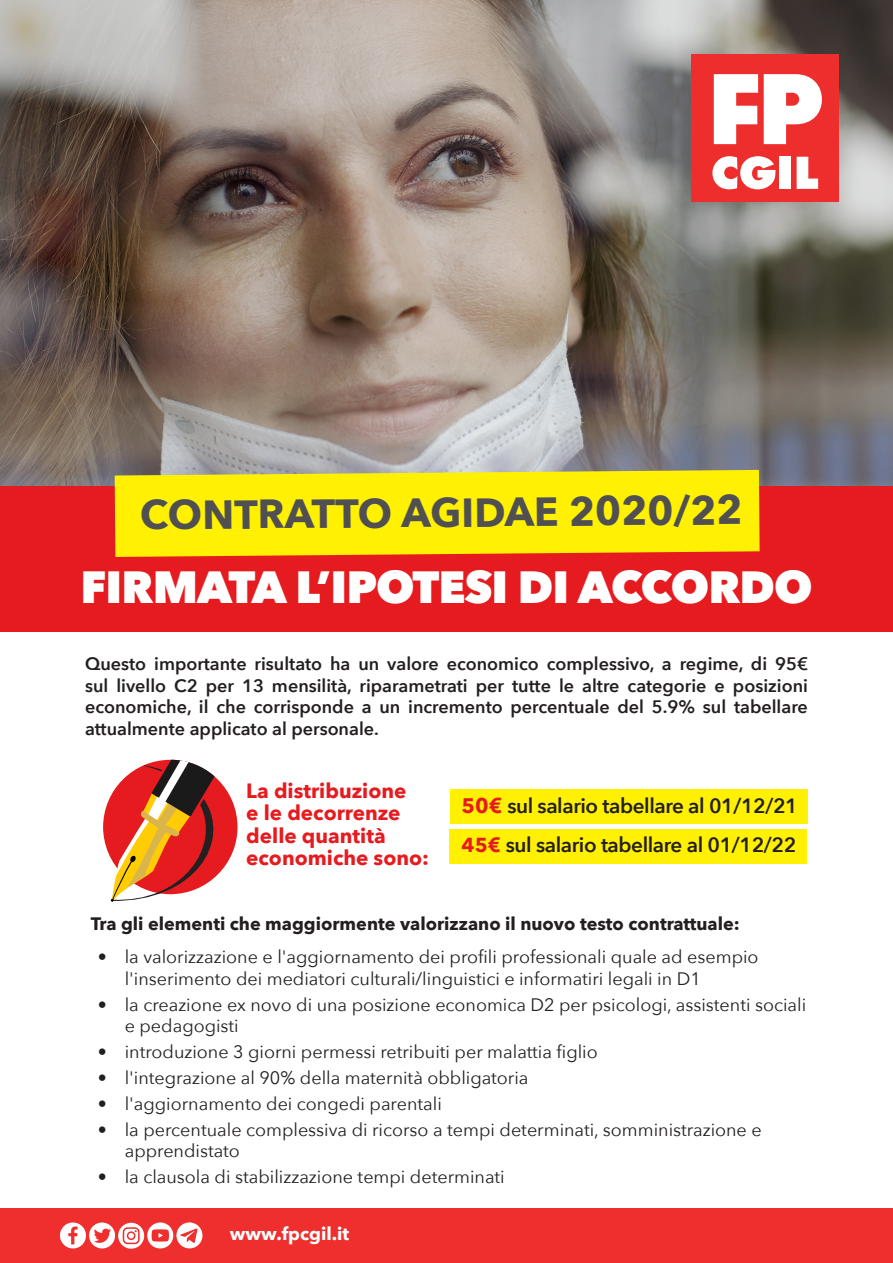
<style>
.page{position:relative;width:893px;height:1263px;background:#fff}
.page>*{position:absolute;margin:0;border:0;box-sizing:border-box;transform-origin:0 0}
.t1{font:800 45px "Avenir Next";letter-spacing:-.02em;color:#fff}
.t2{font:700 40.5px "Avenir Next";letter-spacing:-.01em;color:#505052}
.t3{font:600 20.7px "Avenir Next";letter-spacing:-.02em;color:#231f20}
.t4{font:700 20.7px/22.4px "Avenir Next";color:#e61b1f}
.t5{font:18px/21.6px "Avenir Next";color:#231f20}
.t6{font:600 18px/21.6px "Avenir Next";color:#231f20;text-align:justify}
.t7{font:700 18px "Avenir Next";color:#231f20}
.t8{font:700 18px "Avenir Next";color:#fff}
.s1{font-weight:700;font-size:21px;color:#e61b1f}
.s2{font-weight:700;font-size:20.25px;color:#e61b1f}
</style>
<div class="page">
<div style="left:450px;top:790px;width:357px;height:34px;background:#fff101"></div>
<div style="left:449px;top:829px;width:357px;height:35px;background:#fff101"></div>
<img style="left:0;top:0;width:893px;height:485px">
<div style="left:0;top:485px;width:893px;height:146px;background:#e61b1f"></div>
<div style="left:692px;top:54px;width:147px;height:147px;background:#ee2d2d"></div>
<svg style="left:712px;top:156px;width:63px;height:33px"></svg>
<div style="left:779px;top:157px;width:12px;height:32px;background:#fff"></div>
<svg style="left:797px;top:157px;width:21px;height:32px"></svg>
<svg style="left:714px;top:74px;width:108px;height:70px"></svg>
<svg style="left:115px;top:470px;width:645px;height:87px;background:#fbe707"></svg>
<div style="left:0;top:1209px;width:893px;height:54px;background:#ee2f2d"></div>
<svg style="left:60px;top:1222px;width:143px;height:27px"></svg>
<div style="left:103px;top:760px;width:134px;height:134px;background:#e61b1f;border-radius:50%"></div>
<svg style="left:111px;top:760px;width:121px;height:142px"></svg>
<p class="t2" style="left:140px;top:477px;width:605px">CONTRATTO AGIDAE 2020/22</p>
<p class="t1" style="left:80px;top:559px;width:734px">FIRMATA L’IPOTESI DI ACCORDO</p>
<p class="t6" style="left:85px;top:652px;width:724px">Questo importante risultato ha un valore economico complessivo, a regime, di 95€ sul livello C2 per 13 mensilità, riparametrati per tutte le altre categorie e posizioni economiche, il che corrisponde a un incremento percentuale del 5.9% sul tabellare attualmente applicato al personale.</p>
<p class="t4" style="left:246px;top:779px;width:162px">La distribuzione e le decorrenze delle quantità</p>
<p class="t4" style="left:246px;top:846px;width:184px">economiche sono:</p>
<p class="t3" style="left:462px;top:788px;width:338px"><span class="s1">50€</span> sul salario tabellare al 01/12/21</p>
<p class="t3" style="left:462px;top:827px;width:336px"><span class="s2">45€</span> sul salario tabellare al 01/12/22</p>
<p class="t7" style="left:91px;top:908px;width:651px">Tra gli elementi che maggiormente valorizzano il nuovo testo contrattuale:</p>
<p class="t5" style="left:125px;top:945px;width:635px;text-indent:-27px">• la valorizzazione e l'aggiornamento dei profili professionali quale ad esempio l'inserimento dei mediatori culturali/linguistici e informatiri legali in D1</p>
<p class="t5" style="left:125px;top:993px;width:683px;text-indent:-27px">• la creazione ex novo di una posizione economica D2 per psicologi, assistenti sociali e pedagogisti</p>
<p class="t5" style="left:98px;top:1040px;width:502px">• introduzione 3 giorni permessi retribuiti per malattia figlio</p>
<p class="t5" style="left:98px;top:1066px;width:432px">• l'integrazione al 90% della maternità obbligatoria</p>
<p class="t5" style="left:98px;top:1092px;width:346px">• l'aggiornamento dei congedi parentali</p>
<p class="t5" style="left:125px;top:1118px;width:638px;text-indent:-27px">• la percentuale complessiva di ricorso a tempi determinati, somministrazione e apprendistato</p>
<p class="t5" style="left:98px;top:1165px;width:408px">• la clausola di stabilizzazione tempi determinati</p>
<p class="t8" style="left:230px;top:1218px;width:121px">www.fpcgil.it</p>
</div>
